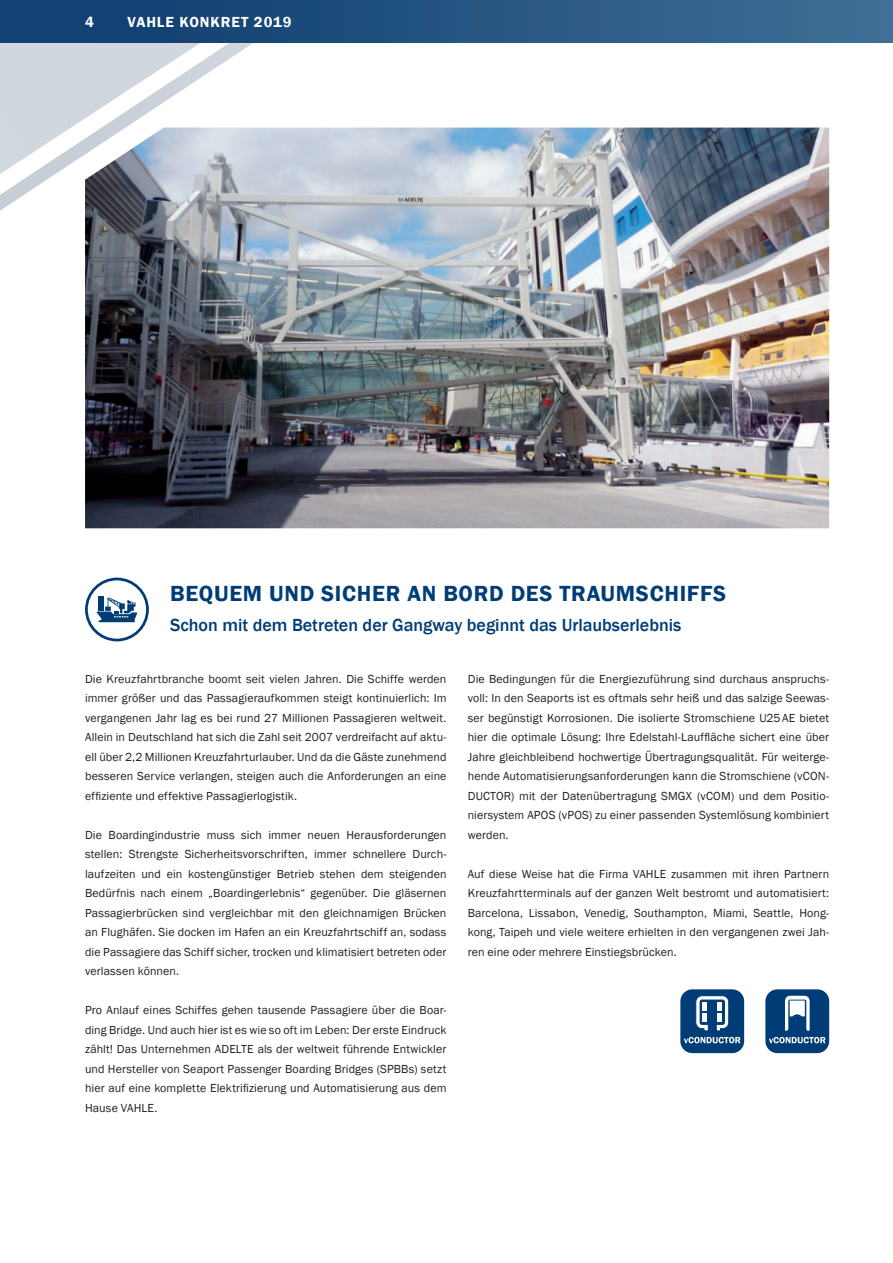
<style>
.page{position:relative;width:893px;height:1263px;background:#fff}
.page>*{position:absolute;margin:0;border:0;box-sizing:border-box;transform-origin:0 0}
.t1{font:600 22.5px "Franklin Gothic";letter-spacing:.03em;color:#003d76}
.t2{font:500 18px "Franklin Gothic";color:#003d76}
.t3{font:600 15px "Franklin Gothic";letter-spacing:.06em;color:#fff}
.t4{font:12px/19.5px "Franklin Gothic";letter-spacing:.01em;color:#231f20;text-align:justify}
</style>
<div class="page">
<img style="left:85px;top:128px;width:744px;height:400px">
<svg style="left:0;top:43px;width:318px;height:168px"></svg>
<svg style="left:85px;top:578px;width:64px;height:63px"></svg>
<div style="left:680px;top:989px;width:64px;height:64px;background:#003d76;border-radius:12px"></div>
<svg style="left:684px;top:1037px;width:56px;height:6px"></svg>
<svg style="left:695px;top:995px;width:34px;height:36px"></svg>
<div style="left:765px;top:989px;width:64px;height:64px;background:#003d76;border-radius:12px"></div>
<svg style="left:785px;top:996px;width:25px;height:35px"></svg>
<svg style="left:769px;top:1037px;width:56px;height:6px"></svg>
<div style="left:0;top:0;width:893px;height:43px;background:linear-gradient(to right,#0c3b6d,#3f6e95)"></div>
<p class="t3" style="left:85px;top:13px;width:10px">4</p>
<p class="t3" style="left:128px;top:13px;width:166px">VAHLE KONKRET 2019</p>
<h1 class="t1" style="left:170px;top:579px;width:558px">BEQUEM UND SICHER AN BORD DES TRAUMSCHIFFS</h1>
<h2 class="t2" style="left:170px;top:614px;width:513px">Schon mit dem Betreten der Gangway beginnt das Urlaubserlebnis</h2>
<p class="t4" style="left:85px;top:669px;width:363px">Die Kreuzfahrtbranche boomt seit vielen Jahren. Die Schiffe werden immer größer und das Passagieraufkommen steigt kontinuierlich: Im vergangenen Jahr lag es bei rund 27 Millionen Passagieren weltweit.<br>Allein in Deutschland hat sich die Zahl seit 2007 verdreifacht auf aktu&shy;ell über 2,2 Millionen Kreuzfahrturlauber. Und da die Gäste zunehmend besseren Service verlangen, steigen auch die Anforderungen an eine effiziente und effektive Passagierlogistik.</p>
<p class="t4" style="left:85px;top:825px;width:363px">Die Boardingindustrie muss sich immer neuen Herausforderungen stellen: Strengste Sicherheitsvorschriften, immer schnellere Durch&shy;laufzeiten und ein kostengünstiger Betrieb stehen dem steigenden Bedürfnis nach einem „Boardingerlebnis“ gegenüber. Die gläsernen Passagierbrücken sind vergleichbar mit den gleichnamigen Brücken an Flughäfen. Sie docken im Hafen an ein Kreuzfahrtschiff an, sodass die Passagiere das Schiff sicher, trocken und klimatisiert betreten oder verlassen können.</p>
<p class="t4" style="left:85px;top:1001px;width:363px">Pro Anlauf eines Schiffes gehen tausende Passagiere über die Boar&shy;ding Bridge. Und auch hier ist es wie so oft im Leben: Der erste Eindruck zählt! Das Unternehmen ADELTE als der weltweit führende Entwickler und Hersteller von Seaport Passenger Boarding Bridges (SPBBs) setzt hier auf eine komplette Elektrifizierung und Automatisierung aus dem Hause VAHLE.</p>
<p class="t4" style="left:468px;top:669px;width:363px">Die Bedingungen für die Energiezuführung sind durchaus anspruchs&shy;voll: In den Seaports ist es oftmals sehr heiß und das salzige Seewas&shy;ser begünstigt Korrosionen. Die isolierte Stromschiene U25AE bietet hier die optimale Lösung: Ihre Edelstahl-Lauffläche sichert eine über Jahre gleichbleibend hochwertige Übertragungsqualität. Für weiterge&shy;hende Automatisierungsanforderungen kann die Stromschiene (vCON-DUCTOR) mit der Datenübertragung SMGX (vCOM) und dem Positio&shy;niersystem APOS (vPOS) zu einer passenden Systemlösung kombiniert werden.</p>
<p class="t4" style="left:468px;top:864px;width:363px">Auf diese Weise hat die Firma VAHLE zusammen mit ihren Partnern Kreuzfahrtterminals auf der ganzen Welt bestromt und automatisiert:<br>Barcelona, Lissabon, Venedig, Southampton, Miami, Seattle, Hong&shy;kong, Taipeh und viele weitere erhielten in den vergangenen zwei Jah&shy;ren eine oder mehrere Einstiegsbrücken.</p>
</div>
